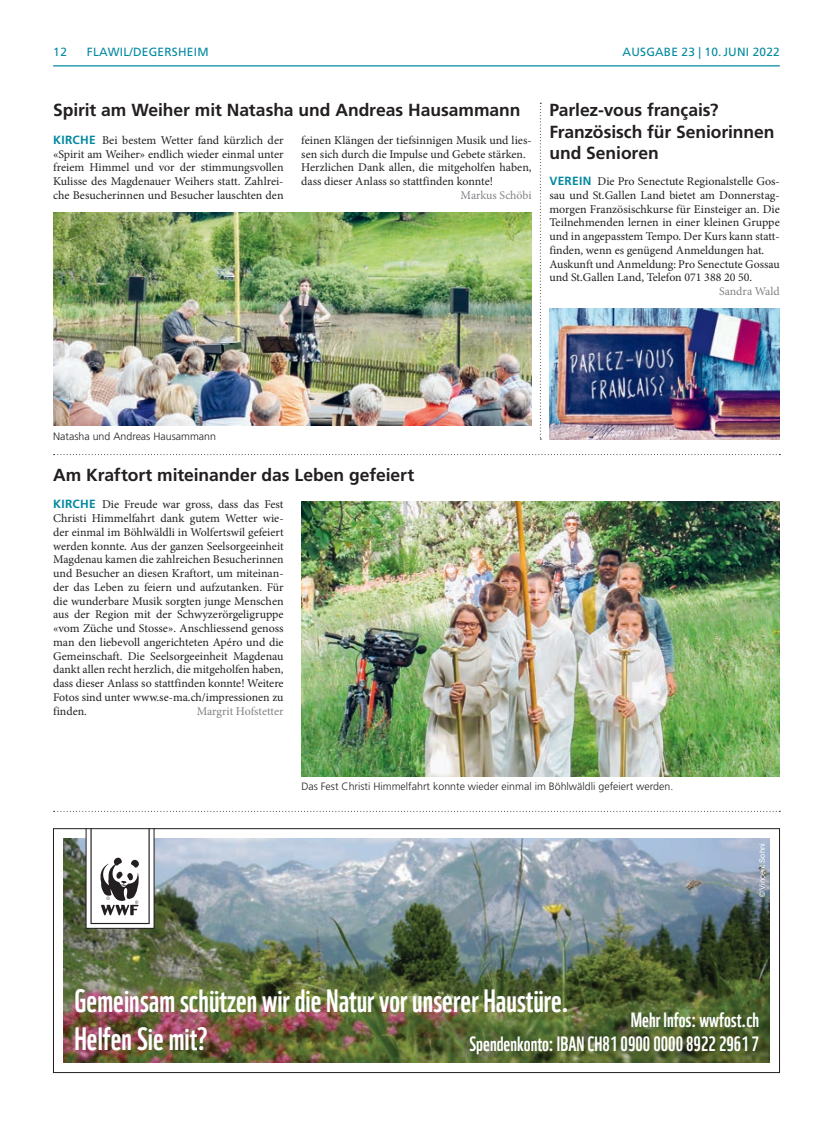
<style>
.page{position:relative;width:833px;height:1134px;background:#fff}
.page>*{position:absolute;margin:0;border:0;box-sizing:border-box;transform-origin:0 0}
.t1{font:31.38px/37.8px "WWF";color:#fff}
.t2{font:20.12px/24.1px "WWF";color:#fff;text-align:right}
.t3{font:700 17.5px/21.2px "Frutiger LT Std";letter-spacing:-.005em;color:#231f20}
.t4{font:11.88px/13.8px "Minion Pro";color:#231f20;text-align:justify}
.t5{font:11.88px "Frutiger LT Std";letter-spacing:.02em;color:#0289a0}
.t6{font:11.88px "Minion Pro";letter-spacing:-.005em;color:#808285}
.t7{font:300 10.62px "Frutiger LT Std";color:#231f20}
.t8{font:7.5px "Arial";color:#fff}
.s1{font-family:"Frutiger LT Std";font-weight:700;color:#0289a0}
</style>
<div class="page">
<hr style="left:53px;top:65px;width:727px;height:1px;background:#0289a0">
<img style="left:53px;top:213px;width:478px;height:213px">
<svg style="left:540px;top:103px;width:1px;height:336px"></svg>
<svg style="left:54px;top:454px;width:726px;height:1px"></svg>
<svg style="left:54px;top:811px;width:726px;height:1px"></svg>
<img style="left:301px;top:501px;width:479px;height:275px">
<img style="left:549px;top:309px;width:230px;height:130px">
<img style="left:64px;top:839px;width:705px;height:223px">
<svg style="left:86px;top:830px;width:68px;height:98px"></svg>
<div style="left:53px;top:828px;width:727px;height:245px;border:1px solid #231f20"></div>
<p class="t5" style="left:53px;top:45px;width:15px">12</p>
<p class="t5" style="left:87px;top:45px;width:123px">FLAWIL/DEGERSHEIM</p>
<p class="t5" style="left:622px;top:45px;width:18px">AUSGABE</p>
<p class="t5" style="left:681px;top:45px;width:55px">23 | 10.JUNI</p>
<p class="t5" style="left:752px;top:45px;width:29px">2022</p>
<h3 class="t3" style="left:53px;top:100px;width:469px">Spirit am Weiher mit Natasha und Andreas Hausammann</h3>
<p class="t4" style="left:53px;top:133px;width:232px"><span class="s1">KIRCHE</span> Bei bestem Wetter fand kürzlich der «Spirit am Weiher» endlich wieder einmal unter freiem Himmel und vor der stimmungsvollen Kulisse des Magdenauer Weihers statt. Zahlrei&shy;che Besucherinnen und Besucher lauschten den</p>
<p class="t4" style="left:301px;top:133px;width:232px;text-align:left">feinen Klängen der tiefsinnigen Musik und lies&shy;sen sich durch die Impulse und Gebete stärken.<br>Herzlichen Dank allen, die mitgeholfen haben, dass dieser Anlass so stattfinden konnte!</p>
<p class="t6" style="left:460px;top:187px;width:73px">Markus Schöbi</p>
<h3 class="t3" style="left:549px;top:100px;width:227px">Parlez-vous français?<br>Französisch für Seniorinnen und Senioren</h3>
<p class="t4" style="left:549px;top:175px;width:232px;text-align:left"><span class="s1">VEREIN</span> Die Pro Senectute Regionalstelle Gos&shy;sau und St.Gallen Land bietet am Donnerstag&shy;morgen Französischkurse für Einsteiger an. Die Teilnehmenden lernen in einer kleinen Gruppe und in angepasstem Tempo. Der Kurs kann statt&shy;finden, wenn es genügend Anmeldungen hat.<br>Auskunft und Anmeldung: Pro Senectute Gossau und St.Gallen Land, Telefon 071 388 20 50.</p>
<p class="t6" style="left:719px;top:283px;width:62px">Sandra Wald</p>
<p class="t7" style="left:53px;top:430px;width:164px">Natasha und Andreas Hausammann</p>
<h3 class="t3" style="left:53px;top:464px;width:362px">Am Kraftort miteinander das Leben gefeiert</h3>
<p class="t4" style="left:53px;top:498px;width:232px"><span class="s1">KIRCHE</span> Die Freude war gross, dass das Fest Christi Himmelfahrt dank gutem Wetter wie&shy;der einmal im Böhlwäldli in Wolfertswil gefeiert werden konnte. Aus der ganzen Seelsorgeeinheit Magdenau kamen die zahlreichen Besucherinnen und Besucher an diesen Kraftort, um miteinan&shy;der das Leben zu feiern und aufzutanken. Für die wunderbare Musik sorgten junge Menschen aus der Region mit der Schwyzerörgeligruppe «vom Züche und Stosse». Anschliessend genoss man den liebevoll angerichteten Apéro und die Gemeinschaft. Die Seelsorgeeinheit Magdenau dankt allen recht herzlich, die mitgeholfen haben, dass dieser Anlass so stattfinden konnte! Weitere Fotos sind unter www.se-ma.ch/impressionen zu finden.</p>
<p class="t6" style="left:197px;top:703px;width:88px">Margrit Hofstetter</p>
<p class="t7" style="left:301px;top:780px;width:373px">Das Fest Christi Himmelfahrt konnte wieder einmal im Böhlwäldli gefeiert werden.</p>
<p class="t8" style="left:757px;top:897px;width:55px;rotate:-90deg">© Vincent Sohni</p>
<h1 class="t1" style="left:74px;top:979px;width:496px">Gemeinsam schützen wir die Natur vor unserer Haustüre.<br>Helfen Sie mit?</h1>
<h2 class="t2" style="left:469px;top:1006px;width:292px">Mehr Infos: wwfost.ch<br>Spendenkonto: IBAN CH81 0900 0000 8922 2961 7</h2>
</div>
